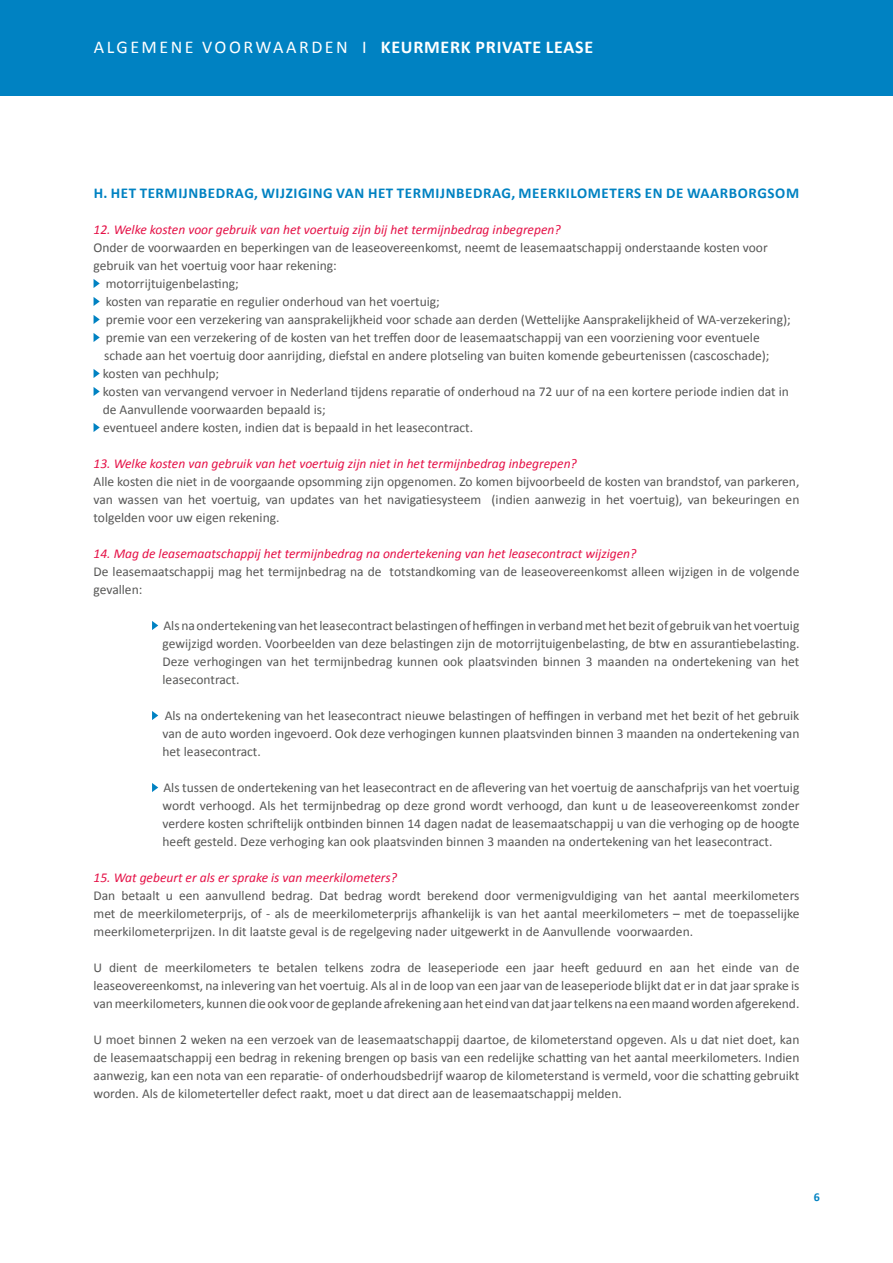
<style>
.page{position:relative;width:893px;height:1263px;background:#fff}
.page>*{position:absolute;margin:0;border:0;box-sizing:border-box;transform-origin:0 0}
.t1{font:18px "Calibri";letter-spacing:.14em;color:#fff}
.t2{font:700 15px "Calibri";letter-spacing:.04em;color:#0082c2}
.t3{font:13.5px/18px "Calibri";color:#575756;text-align:justify}
.t4{font:italic 13.5px "Calibri";color:#e51147}
.t5{font:700 12px "Calibri";color:#0082c2}
.s1{font-weight:700}
</style>
<div class="page">
<div style="left:0;top:0;width:893px;height:96px;background:#0082c2"></div>
<svg style="left:94px;top:279px;width:6px;height:9px"></svg>
<svg style="left:94px;top:297px;width:6px;height:9px"></svg>
<svg style="left:94px;top:315px;width:6px;height:9px"></svg>
<svg style="left:94px;top:333px;width:6px;height:9px"></svg>
<svg style="left:94px;top:369px;width:6px;height:9px"></svg>
<svg style="left:94px;top:387px;width:6px;height:9px"></svg>
<svg style="left:94px;top:423px;width:6px;height:9px"></svg>
<svg style="left:152px;top:621px;width:6px;height:9px"></svg>
<svg style="left:152px;top:711px;width:6px;height:9px"></svg>
<svg style="left:152px;top:783px;width:6px;height:9px"></svg>
<h1 class="t1" style="left:94px;top:35px;width:501px">ALGEMENE VOORWAARDEN I <span class="s1">KEURMERK PRIVATE LEASE</span></h1>
<p class="t2" style="left:94px;top:183px;width:707px">H. HET TERMIJNBEDRAG, WIJZIGING VAN HET TERMIJNBEDRAG, MEERKILOMETERS EN DE WAARBORGSOM</p>
<p class="t4" style="left:94px;top:220px;width:469px">12. Welke kosten voor gebruik van het voertuig zijn bij het termijnbedrag inbegrepen?</p>
<p class="t3" style="left:94px;top:239px;width:676px">Onder de voorwaarden en beperkingen van de leaseovereenkomst, neemt de leasemaatschappij onderstaande kosten voor</p>
<p class="t3" style="left:94px;top:257px;width:245px">gebruik van het voertuig voor haar rekening:</p>
<p class="t3" style="left:106px;top:275px;width:135px">motorrijtuigenbelasting;</p>
<p class="t3" style="left:106px;top:293px;width:335px">kosten van reparatie en regulier onderhoud van het voertuig;</p>
<p class="t3" style="left:106px;top:311px;width:686px">premie voor een verzekering van aansprakelijkheid voor schade aan derden (Wettelijke Aansprakelijkheid of WA-verzekering);</p>
<p class="t3" style="left:106px;top:329px;width:655px">premie van een verzekering of de kosten van het treffen door de leasemaatschappij van een voorziening voor eventuele</p>
<p class="t3" style="left:104px;top:347px;width:667px">schade aan het voertuig door aanrijding, diefstal en andere plotseling van buiten komende gebeurtenissen (cascoschade);</p>
<p class="t3" style="left:103px;top:365px;width:118px">kosten van pechhulp;</p>
<p class="t3" style="left:103px;top:383px;width:687px">kosten van vervangend vervoer in Nederland tijdens reparatie of onderhoud na 72 uur of na een kortere periode indien dat in</p>
<p class="t3" style="left:103px;top:401px;width:225px">de Aanvullende voorwaarden bepaald is;</p>
<p class="t3" style="left:103px;top:419px;width:372px">eventueel andere kosten, indien dat is bepaald in het leasecontract.</p>
<p class="t4" style="left:94px;top:454px;width:485px">13. Welke kosten van gebruik van het voertuig zijn niet in het termijnbedrag inbegrepen?</p>
<p class="t3" style="left:94px;top:473px;width:707px">Alle kosten die niet in de voorgaande opsomming zijn opgenomen. Zo komen bijvoorbeeld de kosten van brandstof, van parkeren, van wassen van het voertuig, van updates van het navigatiesysteem (indien aanwezig in het voertuig), van bekeuringen en tolgelden voor uw eigen rekening.</p>
<p class="t4" style="left:94px;top:544px;width:544px">14. Mag de leasemaatschappij het termijnbedrag na ondertekening van het leasecontract wijzigen?</p>
<p class="t3" style="left:94px;top:563px;width:707px">De leasemaatschappij mag het termijnbedrag na de totstandkoming van de leaseovereenkomst alleen wijzigen in de volgende gevallen:</p>
<p class="t3" style="left:163px;top:617px;width:638px">Als na ondertekening van het leasecontract belastingen of heffingen in verband met het bezit of gebruik van het voertuig gewijzigd worden. Voorbeelden van deze belastingen zijn de motorrijtuigenbelasting, de btw en assurantiebelasting.<br>Deze verhogingen van het termijnbedrag kunnen ook plaatsvinden binnen 3 maanden na ondertekening van het leasecontract.</p>
<p class="t3" style="left:163px;top:707px;width:638px">Als na ondertekening van het leasecontract nieuwe belastingen of heffingen in verband met het bezit of het gebruik van de auto worden ingevoerd. Ook deze verhogingen kunnen plaatsvinden binnen 3 maanden na ondertekening van het leasecontract.</p>
<p class="t3" style="left:163px;top:779px;width:638px">Als tussen de ondertekening van het leasecontract en de aflevering van het voertuig de aanschafprijs van het voertuig wordt verhoogd. Als het termijnbedrag op deze grond wordt verhoogd, dan kunt u de leaseovereenkomst zonder verdere kosten schriftelijk ontbinden binnen 14 dagen nadat de leasemaatschappij u van die verhoging op de hoogte heeft gesteld. Deze verhoging kan ook plaatsvinden binnen 3 maanden na ondertekening van het leasecontract.</p>
<p class="t4" style="left:94px;top:868px;width:305px">15. Wat gebeurt er als er sprake is van meerkilometers?</p>
<p class="t3" style="left:94px;top:887px;width:707px">Dan betaalt u een aanvullend bedrag. Dat bedrag wordt berekend door vermenigvuldiging van het aantal meerkilometers met de meerkilometerprijs, of - als de meerkilometerprijs afhankelijk is van het aantal meerkilometers – met de toepasselijke meerkilometerprijzen. In dit laatste geval is de regelgeving nader uitgewerkt in de Aanvullende voorwaarden.</p>
<p class="t3" style="left:94px;top:959px;width:707px">U dient de meerkilometers te betalen telkens zodra de leaseperiode een jaar heeft geduurd en aan het einde van de leaseovereenkomst, na inlevering van het voertuig. Als al in de loop van een jaar van de leaseperiode blijkt dat er in dat jaar sprake is van meerkilometers, kunnen die ook voor de geplande afrekening aan het eind van dat jaar telkens na een maand worden afgerekend.</p>
<p class="t3" style="left:94px;top:1031px;width:707px">U moet binnen 2 weken na een verzoek van de leasemaatschappij daartoe, de kilometerstand opgeven. Als u dat niet doet, kan de leasemaatschappij een bedrag in rekening brengen op basis van een redelijke schatting van het aantal meerkilometers. Indien aanwezig, kan een nota van een reparatie- of onderhoudsbedrijf waarop de kilometerstand is vermeld, voor die schatting gebruikt worden. Als de kilometerteller defect raakt, moet u dat direct aan de leasemaatschappij melden.</p>
<p class="t5" style="left:814px;top:1189px;width:8px">6</p>
</div>
